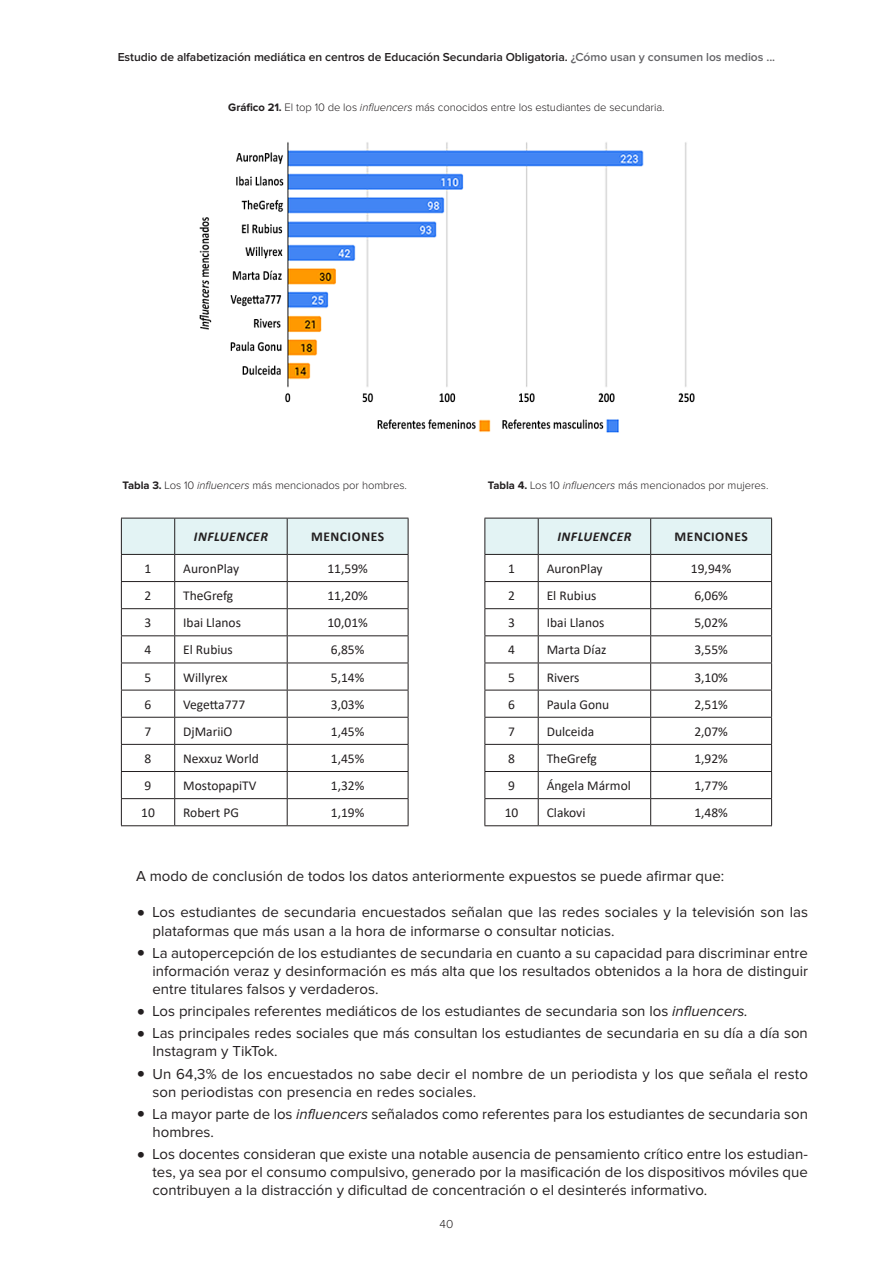
<style>
.page{position:relative;width:893px;height:1263px;background:#fff}
.page>*{position:absolute;margin:0;border:0;box-sizing:border-box;transform-origin:0 0}
.Texto_con_boliches{font:15px/18px "Proxima Nova";color:#231f20}
.Texto_general{font:15px "Proxima Nova";color:#231f20}
.Tabla_contenido{font:13.5px "Calibri";color:#231f20}
.Tabla_apartados{font:italic 700 13.5px "Calibri";letter-spacing:.04em;color:#231f20}
.Tabla_apartados-2{font:700 13.5px "Calibri";letter-spacing:.04em;color:#231f20}
.t1{font:600 12px "Proxima Nova";letter-spacing:-.005em;color:#231f20}
.Ref__Bibliográficas{font:300 12px "Proxima Nova";color:#231f20}
.Pie_de_foto{font:300 11.25px "Proxima Nova";letter-spacing:-.005em;color:#231f20}
.s1{color:#636366}
.s2{font-weight:700}
.s3{font-style:italic}
.s4{font-size:27px}
</style>
<div class="page">
<img style="left:199px;top:142px;width:496px;height:291px">
<svg style="left:121px;top:518px;width:288px;height:307px"></svg>
<hr style="left:121px;top:825px;width:54px;height:1px;background:#231f20">
<hr style="left:175px;top:825px;width:112px;height:1px;background:#231f20">
<hr style="left:287px;top:825px;width:121px;height:1px;background:#231f20">
<svg style="left:484px;top:518px;width:288px;height:307px"></svg>
<hr style="left:484px;top:825px;width:54px;height:1px;background:#231f20">
<hr style="left:538px;top:825px;width:113px;height:1px;background:#231f20">
<hr style="left:651px;top:825px;width:121px;height:1px;background:#231f20">
<p class="t1" style="left:118px;top:51px;width:659px">Estudio de alfabetización mediática en centros de Educación Secundaria Obligatoria. <span class="s1">¿Cómo usan y consumen los medios ...</span></p>
<p class="Pie_de_foto" style="left:228px;top:102px;width:438px"><span class="s2">Gráfico 21.</span> El top 10 de los <span class="s3">influencers</span> más conocidos entre los estudiantes de secundaria.</p>
<p class="Pie_de_foto" style="left:122px;top:480px;width:286px"><span class="s2">Tabla 3.</span> Los 10 <span class="s3">influencers</span> más mencionados por hombres.</p>
<p class="Pie_de_foto" style="left:488px;top:480px;width:282px"><span class="s2">Tabla 4.</span> Los 10 <span class="s3">influencers</span> más mencionados por mujeres.</p>
<p class="Tabla_apartados" style="left:194px;top:527px;width:76px">INFLUENCER</p>
<p class="Tabla_apartados-2" style="left:311px;top:527px;width:75px">MENCIONES</p>
<p class="Tabla_apartados" style="left:557px;top:527px;width:76px">INFLUENCER</p>
<p class="Tabla_apartados-2" style="left:675px;top:527px;width:75px">MENCIONES</p>
<p class="Tabla_contenido" style="left:145px;top:559px;width:8px">1</p>
<p class="Tabla_contenido" style="left:183px;top:559px;width:58px">AuronPlay</p>
<p class="Tabla_contenido" style="left:327px;top:559px;width:42px">11,59%</p>
<p class="Tabla_contenido" style="left:145px;top:586px;width:8px">2</p>
<p class="Tabla_contenido" style="left:183px;top:586px;width:52px">TheGrefg</p>
<p class="Tabla_contenido" style="left:327px;top:586px;width:42px">11,20%</p>
<p class="Tabla_contenido" style="left:145px;top:613px;width:8px">3</p>
<p class="Tabla_contenido" style="left:183px;top:613px;width:59px">Ibai Llanos</p>
<p class="Tabla_contenido" style="left:327px;top:613px;width:42px">10,01%</p>
<p class="Tabla_contenido" style="left:145px;top:641px;width:8px">4</p>
<p class="Tabla_contenido" style="left:183px;top:641px;width:51px">El Rubius</p>
<p class="Tabla_contenido" style="left:331px;top:641px;width:35px">6,85%</p>
<p class="Tabla_contenido" style="left:145px;top:668px;width:8px">5</p>
<p class="Tabla_contenido" style="left:183px;top:668px;width:46px">Willyrex</p>
<p class="Tabla_contenido" style="left:331px;top:668px;width:35px">5,14%</p>
<p class="Tabla_contenido" style="left:145px;top:695px;width:8px">6</p>
<p class="Tabla_contenido" style="left:183px;top:695px;width:63px">Vegetta777</p>
<p class="Tabla_contenido" style="left:331px;top:695px;width:35px">3,03%</p>
<p class="Tabla_contenido" style="left:145px;top:722px;width:8px">7</p>
<p class="Tabla_contenido" style="left:183px;top:722px;width:51px">DjMariiO</p>
<p class="Tabla_contenido" style="left:331px;top:722px;width:35px">1,45%</p>
<p class="Tabla_contenido" style="left:145px;top:749px;width:8px">8</p>
<p class="Tabla_contenido" style="left:183px;top:749px;width:77px">Nexxuz World</p>
<p class="Tabla_contenido" style="left:331px;top:749px;width:35px">1,45%</p>
<p class="Tabla_contenido" style="left:145px;top:776px;width:8px">9</p>
<p class="Tabla_contenido" style="left:183px;top:776px;width:75px">MostopapiTV</p>
<p class="Tabla_contenido" style="left:331px;top:776px;width:35px">1,32%</p>
<p class="Tabla_contenido" style="left:141px;top:803px;width:15px">10</p>
<p class="Tabla_contenido" style="left:183px;top:803px;width:57px">Robert PG</p>
<p class="Tabla_contenido" style="left:331px;top:803px;width:35px">1,19%</p>
<p class="Tabla_contenido" style="left:508px;top:559px;width:8px">1</p>
<p class="Tabla_contenido" style="left:547px;top:559px;width:58px">AuronPlay</p>
<p class="Tabla_contenido" style="left:691px;top:559px;width:42px">19,94%</p>
<p class="Tabla_contenido" style="left:508px;top:586px;width:8px">2</p>
<p class="Tabla_contenido" style="left:547px;top:586px;width:51px">El Rubius</p>
<p class="Tabla_contenido" style="left:694px;top:586px;width:35px">6,06%</p>
<p class="Tabla_contenido" style="left:508px;top:613px;width:8px">3</p>
<p class="Tabla_contenido" style="left:547px;top:613px;width:59px">Ibai Llanos</p>
<p class="Tabla_contenido" style="left:694px;top:613px;width:35px">5,02%</p>
<p class="Tabla_contenido" style="left:508px;top:641px;width:8px">4</p>
<p class="Tabla_contenido" style="left:547px;top:641px;width:61px">Marta Díaz</p>
<p class="Tabla_contenido" style="left:694px;top:641px;width:35px">3,55%</p>
<p class="Tabla_contenido" style="left:508px;top:668px;width:8px">5</p>
<p class="Tabla_contenido" style="left:547px;top:668px;width:34px">Rivers</p>
<p class="Tabla_contenido" style="left:694px;top:668px;width:35px">3,10%</p>
<p class="Tabla_contenido" style="left:508px;top:695px;width:8px">6</p>
<p class="Tabla_contenido" style="left:547px;top:695px;width:64px">Paula Gonu</p>
<p class="Tabla_contenido" style="left:694px;top:695px;width:35px">2,51%</p>
<p class="Tabla_contenido" style="left:508px;top:722px;width:8px">7</p>
<p class="Tabla_contenido" style="left:547px;top:722px;width:49px">Dulceida</p>
<p class="Tabla_contenido" style="left:694px;top:722px;width:35px">2,07%</p>
<p class="Tabla_contenido" style="left:508px;top:749px;width:8px">8</p>
<p class="Tabla_contenido" style="left:547px;top:749px;width:52px">TheGrefg</p>
<p class="Tabla_contenido" style="left:694px;top:749px;width:35px">1,92%</p>
<p class="Tabla_contenido" style="left:508px;top:776px;width:8px">9</p>
<p class="Tabla_contenido" style="left:547px;top:776px;width:86px">Ángela Mármol</p>
<p class="Tabla_contenido" style="left:694px;top:776px;width:35px">1,77%</p>
<p class="Tabla_contenido" style="left:505px;top:803px;width:15px">10</p>
<p class="Tabla_contenido" style="left:547px;top:803px;width:40px">Clakovi</p>
<p class="Tabla_contenido" style="left:694px;top:803px;width:35px">1,48%</p>
<p class="Texto_general" style="left:136px;top:870px;width:590px">A modo de conclusión de todos los datos anteriormente expuestos se puede afirmar que:</p>
<p class="Texto_con_boliches" style="left:153px;top:904px;width:657px;text-indent:-16px"><span class="s4">•</span> Los estudiantes de secundaria encuestados señalan que las redes sociales y la televisión son las plataformas que más usan a la hora de informarse o consultar noticias.</p>
<p class="Texto_con_boliches" style="left:153px;top:944px;width:657px;text-align:justify;text-indent:-16px"><span class="s4">•</span> La autopercepción de los estudiantes de secundaria en cuanto a su capacidad para discriminar entre información veraz y desinformación es más alta que los resultados obtenidos a la hora de distinguir entre titulares falsos y verdaderos.</p>
<p class="Texto_con_boliches" style="left:136px;top:1003px;width:613px"><span class="s4">•</span> Los principales referentes mediáticos de los estudiantes de secundaria son los <span class="s3">influencers.</span></p>
<p class="Texto_con_boliches" style="left:153px;top:1025px;width:657px;text-indent:-16px"><span class="s4">•</span> Las principales redes sociales que más consultan los estudiantes de secundaria en su día a día son<br>Instagram y TikTok.</p>
<p class="Texto_con_boliches" style="left:153px;top:1065px;width:657px;text-indent:-16px"><span class="s4">•</span> Un 64,3% de los encuestados no sabe decir el nombre de un periodista y los que señala el resto son periodistas con presencia en redes sociales.</p>
<p class="Texto_con_boliches" style="left:153px;top:1105px;width:657px;text-indent:-16px"><span class="s4">•</span> La mayor parte de los <span class="s3">influencers</span> señalados como referentes para los estudiantes de secundaria son hombres.</p>
<p class="Texto_con_boliches" style="left:153px;top:1146px;width:657px;text-align:justify;text-indent:-16px"><span class="s4">•</span> Los docentes consideran que existe una notable ausencia de pensamiento crítico entre los estudian&shy;tes, ya sea por el consumo compulsivo, generado por la masificación de los dispositivos móviles que contribuyen a la distracción y dificultad de concentración o el desinterés informativo.</p>
<p class="Ref__Bibliográficas" style="left:440px;top:1218px;width:15px">40</p>
</div>
